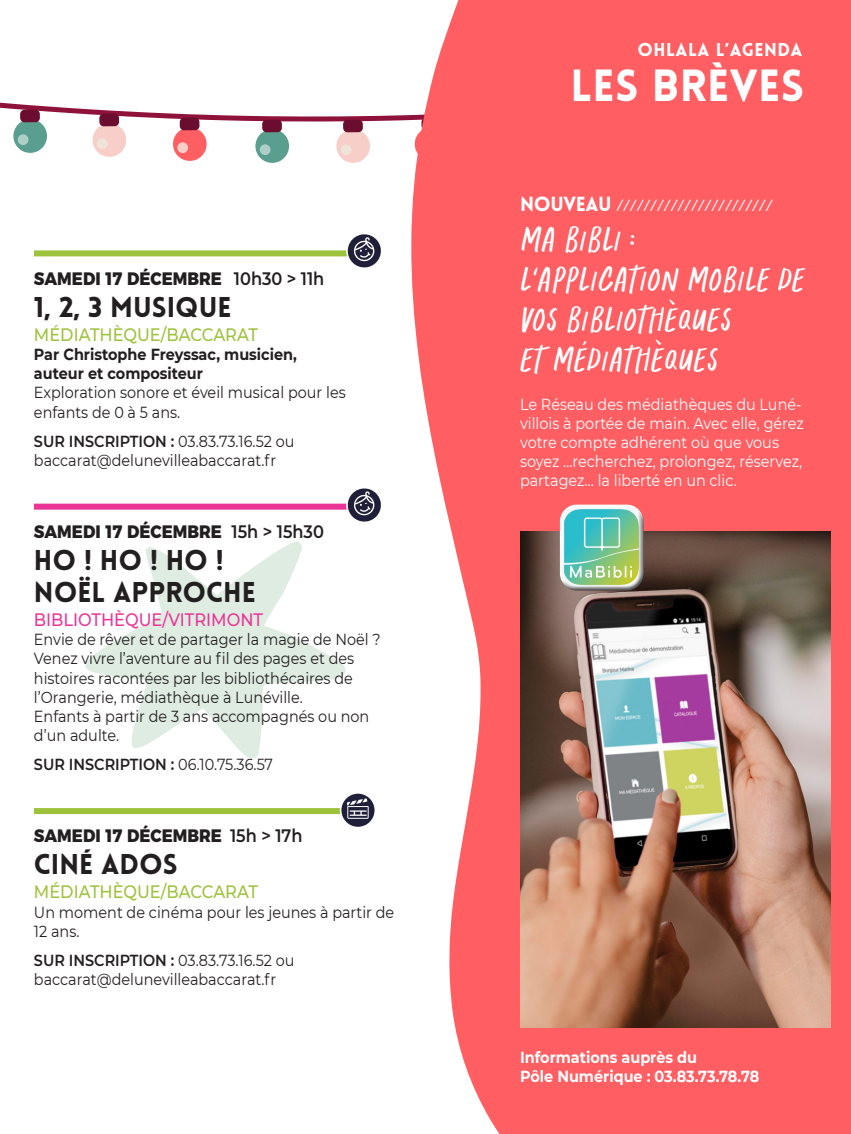
<style>
.page{position:relative;width:851px;height:1134px;background:#fff}
.page>*{position:absolute;margin:0;border:0;box-sizing:border-box;transform-origin:0 0}
.t1{font:54px/40px "Oranges And Lemons Caps";color:#fff;scale:.9 1}
.t2{font:900 44px "Lovelo";letter-spacing:.01em;color:#fff}
.t3{font:900 28px "Lovelo";color:#231f20}
.t4{font:900 18.2px "Lovelo";letter-spacing:.03em;color:#fff}
.t5{font:800 18px "Montserrat";color:#231f20;scale:.9 1}
.t6{font:500 18px "Montserrat";color:#9dc23b;scale:.9 1}
.t7{font:500 18px "Montserrat";color:#ea3596;scale:.9 1}
.t8{font:16px/19.2px "Montserrat";color:#231f20;scale:.9 1}
.t9{font:16px/19.2px "Montserrat";color:#fff;scale:.9 1}
.t10{font:700 16px "Montserrat";color:#231f20;scale:.9 1}
.t11{font:700 16px "Montserrat";color:#fff;scale:.9 1}
.t12{font:700 16px "Lovelo Line";color:#fff}
.t13{font:600 16px "Montserrat";color:#231f20;scale:.9 1}
.s1{font-weight:600}
.s2{font-weight:400}
.s3{font-family:"Lovelo";font-weight:900;font-size:20px}
</style>
<div class="page">
<div style="left:92px;top:123px;width:34px;height:34px;background:#f7cec8;border-radius:50%"></div>
<div style="left:255px;top:129px;width:34px;height:34px;background:#599e8f;border-radius:50%"></div>
<div style="left:173px;top:127px;width:34px;height:34px;background:#ff5e62;border-radius:50%"></div>
<div style="left:336px;top:129px;width:34px;height:34px;background:#f7cec8;border-radius:50%"></div>
<svg style="left:0;top:102px;width:411px;height:53px"></svg>
<svg style="left:85px;top:541px;width:261px;height:218px"></svg>
<svg style="left:411px;top:0;width:193px;height:1134px;fill:#ff5e62"></svg>
<div style="left:604px;top:0;width:246px;height:1134px;background:#ff5e62"></div>
<div style="left:34px;top:250px;width:331px;height:6px;background:#9dc23b"></div>
<div style="left:34px;top:504px;width:331px;height:6px;background:#ea3596"></div>
<div style="left:34px;top:808px;width:331px;height:6px;background:#9dc23b"></div>
<svg style="left:345px;top:488px;width:36px;height:34px"></svg>
<svg style="left:345px;top:234px;width:36px;height:34px"></svg>
<svg style="left:340px;top:793px;width:35px;height:35px"></svg>
<div style="left:340px;top:792px;width:36px;height:36px;border:2px solid #fff;border-radius:50%"></div>
<svg style="left:347px;top:798px;width:21px;height:21px"></svg>
<img style="left:520px;top:531px;width:310px;height:497px">
<div style="left:556px;top:501px;width:88px;height:84px;background:#fff;opacity:.75"></div>
<div style="left:557px;top:509px;width:87px;height:82px;background:#231f20;opacity:.75"></div>
<p class="t5" style="left:34px;top:263px;width:324px">SAMEDI 17 DÉCEMBRE <span class="s1">10h30 &gt; 11h</span></p>
<p class="t3" style="left:34px;top:289px;width:199px">1, 2, 3 MUSIQUE</p>
<p class="t6" style="left:34px;top:322px;width:250px">MÉDIATHÈQUE/BACCARAT</p>
<p class="t10" style="left:34px;top:343px;width:294px">Par Christophe Freyssac, musicien,</p>
<p class="t10" style="left:34px;top:362px;width:189px">auteur et compositeur</p>
<p class="t8" style="left:34px;top:382px;width:348px">Exploration sonore et éveil musical pour les enfants de 0 à 5 ans.</p>
<p class="t8" style="left:34px;top:431px;width:291px"><span class="s1">SUR INSCRIPTION :</span> 03.83.73.16.52 ou baccarat@delunevilleabaccarat.fr</p>
<p class="t5" style="left:34px;top:517px;width:324px">SAMEDI 17 DÉCEMBRE <span class="s1">15h &gt; 15h30</span></p>
<p class="t3" style="left:34px;top:543px;width:191px">HO ! HO ! HO !</p>
<p class="t3" style="left:34px;top:575px;width:223px">NOËL APPROCHE</p>
<p class="t7" style="left:34px;top:607px;width:256px">BIBLIOTHÈQUE/VITRIMONT</p>
<p class="t8" style="left:34px;top:629px;width:386px">Envie de rêver et de partager la magie de Noël ?</p>
<p class="t8" style="left:34px;top:648px;width:357px;text-align:justify">Venez vivre l’aventure au fil des pages et des histoires racontées par les bibliothécaires de l’Orangerie, médiathèque à Lunéville.</p>
<p class="t8" style="left:34px;top:706px;width:374px">Enfants à partir de 3 ans accompagnés ou non d’un adulte.</p>
<p class="t13" style="left:34px;top:753px;width:267px">SUR INSCRIPTION : <span class="s2">06.10.75.36.57</span></p>
<p class="t5" style="left:34px;top:821px;width:300px">SAMEDI 17 DÉCEMBRE <span class="s1">15h &gt; 17h</span></p>
<p class="t3" style="left:34px;top:847px;width:145px">CINÉ ADOS</p>
<p class="t6" style="left:34px;top:879px;width:250px">MÉDIATHÈQUE/BACCARAT</p>
<p class="t8" style="left:34px;top:902px;width:402px">Un moment de cinéma pour les jeunes à partir de<br>12 ans.</p>
<p class="t8" style="left:34px;top:950px;width:291px"><span class="s1">SUR INSCRIPTION :</span> 03.83.73.16.52 ou baccarat@delunevilleabaccarat.fr</p>
<p class="t4" style="left:637px;top:38px;width:166px">OHLALA L’AGENDA</p>
<p class="t2" style="left:570px;top:58px;width:235px">LES BRÈVES</p>
<p class="t12" style="left:520px;top:196px;width:254px"><span class="s3">NOUVEAU</span> ///////////////////////</p>
<p class="t1" style="left:520px;top:218px;width:130px">MA BIBLI :</p>
<p class="t1" style="left:520px;top:258px;width:318px">L’APPLICATION MOBILE DE<br>VOS BIBLIOTHÈQUES</p>
<p class="t1" style="left:520px;top:338px;width:223px">ET MÉDIATHÈQUES</p>
<p class="t9" style="left:520px;top:394px;width:317px">Le Réseau des médiathèques du Luné&shy;villois à portée de main. Avec elle, gérez votre compte adhérent où que vous soyez …recherchez, prolongez, réservez, partagez… la liberté en un clic.</p>
<p class="t11" style="left:520px;top:1045px;width:198px">Informations auprès du</p>
<p class="t11" style="left:520px;top:1064px;width:267px">Pôle Numérique : 03.83.73.78.78</p>
</div>
